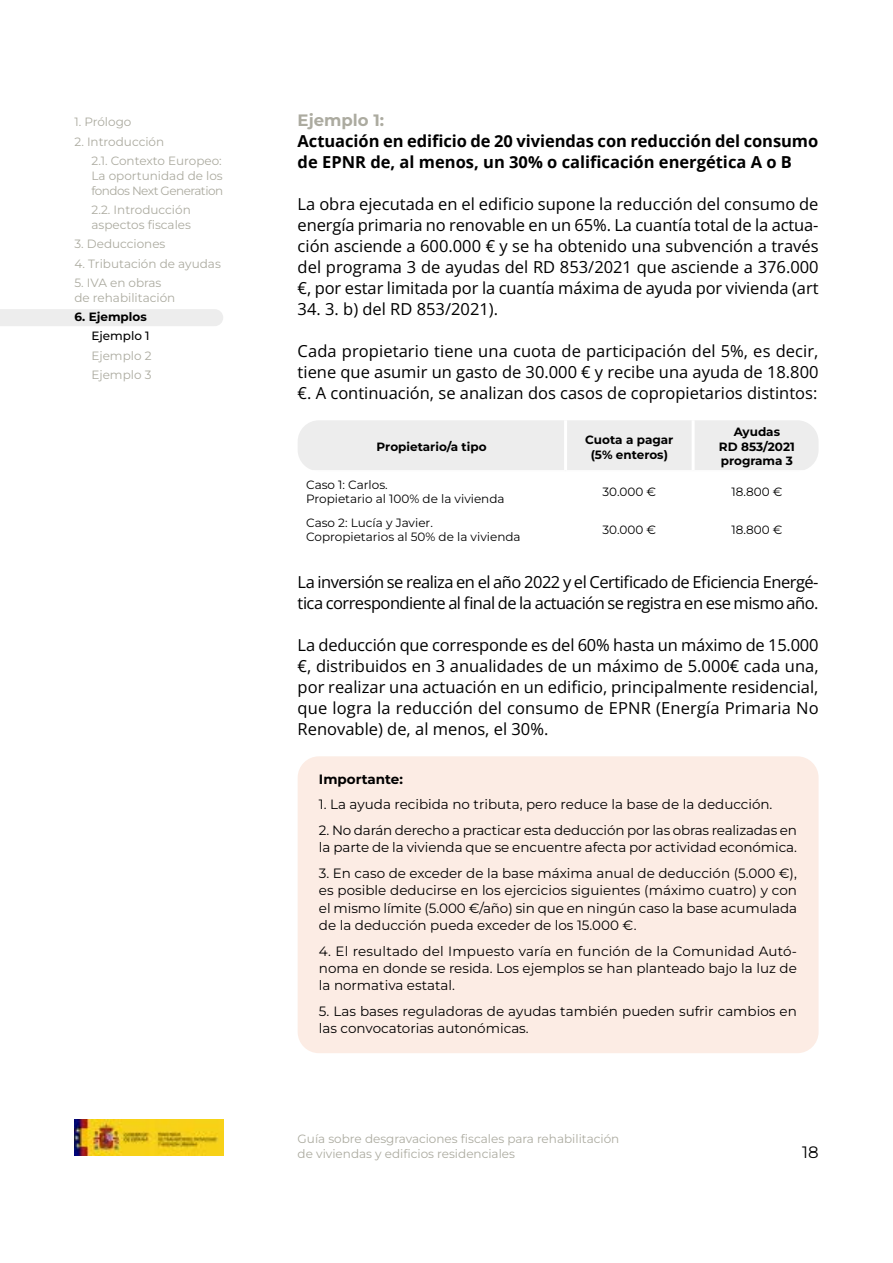
<style>
.page{position:relative;width:893px;height:1263px;background:#fff}
.page>*{position:absolute;margin:0;border:0;box-sizing:border-box;transform-origin:0 0}
.t1{font:16.5px/21px "Open Sans";letter-spacing:-.005em;color:#000;text-align:justify}
.t2{font:16.5px/21px "Open Sans";letter-spacing:-.03em;color:#000}
.t3{font:700 16.5px/21px "Open Sans";letter-spacing:-.005em;color:#000}
.t4{font:700 16.5px "Montserrat";color:#acaba0}
.t5{font:16.5px "Montserrat";color:#000}
.t6{font:13.5px/17.2px "Montserrat";color:#000}
.t7{font:700 13.5px "Montserrat";color:#000}
.t8{font:12px/15px "Montserrat";color:#acaba0}
.t9{font:12px/14.4px "Montserrat";color:#000}
.t10{font:700 12px/14.4px "Montserrat";color:#000;text-align:center}
.t11{font:12px/15px "Montserrat";letter-spacing:-.04em;color:#acaba0}
.t12{font:500 12px "Montserrat";color:#000}
</style>
<div class="page">
<div style="left:0;top:309px;width:223px;height:17px;background:#ededed"></div>
<img style="left:74px;top:1120px;width:149px;height:35px">
<div style="left:298px;top:420px;width:521px;height:51px;background:#ededed;border-radius:21px"></div>
<hr style="left:298px;top:470px;width:268px;height:2px;background:#fff">
<hr style="left:566px;top:470px;width:127px;height:2px;background:#fff">
<hr style="left:693px;top:470px;width:128px;height:2px;background:#fff">
<hr style="left:564px;top:420px;width:3px;height:50px;background:#fff">
<hr style="left:692px;top:420px;width:3px;height:50px;background:#fff">
<div style="left:298px;top:756px;width:521px;height:297px;background:#fcece4;border-radius:21px"></div>
<p class="t8" style="left:74px;top:114px;width:59px">1. Prólogo</p>
<p class="t8" style="left:91px;top:131px;width:132px;line-height:19.2px;text-indent:-17px">2. Introducción<br>2.1. Contexto Europeo:</p>
<p class="t11" style="left:91px;top:168px;width:133px">La oportunidad de los fondos Next Generation</p>
<p class="t8" style="left:91px;top:202px;width:101px">2.2. Introducción aspectos fiscales</p>
<p class="t8" style="left:74px;top:236px;width:93px">3. Deducciones</p>
<p class="t8" style="left:74px;top:256px;width:148px">4. Tributación de ayudas</p>
<p class="t8" style="left:74px;top:275px;width:102px">5. IVA en obras de rehabilitación</p>
<p class="t10" style="left:74px;top:309px;width:74px">6. Ejemplos</p>
<p class="t12" style="left:91px;top:328px;width:60px">Ejemplo 1</p>
<p class="t8" style="left:91px;top:345px;width:62px;line-height:19.2px">Ejemplo 2<br>Ejemplo 3</p>
<p class="t4" style="left:298px;top:109px;width:88px">Ejemplo 1:</p>
<p class="t3" style="left:298px;top:130px;width:522px">Actuación en edificio de 20 viviendas con reducción del consumo de EPNR de, al menos, un 30% o calificación energética A o B</p>
<p class="t1" style="left:298px;top:193px;width:522px">La obra ejecutada en el edificio supone la reducción del consumo de energía primaria no renovable en un 65%. La cuantía total de la actua&shy;ción asciende a 600.000 € y se ha obtenido una subvención a través del programa 3 de ayudas del RD 853/2021 que asciende a 376.000 €, por estar limitada por la cuantía máxima de ayuda por vivienda (art</p>
<p class="t1" style="left:298px;top:298px;width:202px">34. 3. b) del RD 853/2021).</p>
<p class="t1" style="left:298px;top:340px;width:522px">Cada propietario tiene una cuota de participación del 5%, es decir, tiene que asumir un gasto de 30.000 € y recibe una ayuda de 18.800 €. A continuación, se analizan dos casos de copropietarios distintos:</p>
<p class="t10" style="left:377px;top:440px;width:111px">Propietario/a tipo</p>
<p class="t10" style="left:585px;top:432px;width:90px">Cuota a pagar (5% enteros)</p>
<p class="t10" style="left:719px;top:424px;width:77px">Ayudas<br>RD 853/2021 programa 3</p>
<p class="t9" style="left:306px;top:477px;width:200px">Caso 1: Carlos.<br>Propietario al 100% de la vivienda</p>
<p class="t9" style="left:602px;top:484px;width:55px">30.000 €</p>
<p class="t9" style="left:731px;top:484px;width:53px">18.800 €</p>
<p class="t9" style="left:306px;top:515px;width:216px">Caso 2: Lucía y Javier.<br>Copropietarios al 50% de la vivienda</p>
<p class="t9" style="left:602px;top:522px;width:55px">30.000 €</p>
<p class="t9" style="left:731px;top:522px;width:53px">18.800 €</p>
<p class="t2" style="left:298px;top:571px;width:522px">La inversión se realiza en el año 2022 y el Certificado de Eficiencia Energé&shy;tica correspondiente al final de la actuación se registra en ese mismo año.</p>
<p class="t1" style="left:298px;top:634px;width:522px">La deducción que corresponde es del 60% hasta un máximo de 15.000 €, distribuidos en 3 anualidades de un máximo de 5.000€ cada una, por realizar una actuación en un edificio, principalmente residencial, que logra la reducción del consumo de EPNR (Energía Primaria No Renovable) de, al menos, el 30%.</p>
<p class="t7" style="left:319px;top:770px;width:85px">Importante:</p>
<p class="t6" style="left:319px;top:795px;width:455px">1. La ayuda recibida no tributa, pero reduce la base de la deducción.</p>
<p class="t6" style="left:319px;top:821px;width:480px">2. No darán derecho a practicar esta deducción por las obras realizadas en la parte de la vivienda que se encuentre afecta por actividad económica.</p>
<p class="t6" style="left:319px;top:864px;width:480px;text-align:justify">3. En caso de exceder de la base máxima anual de deducción (5.000 €), es posible deducirse en los ejercicios siguientes (máximo cuatro) y con el mismo límite (5.000 €/año) sin que en ningún caso la base acumulada de la deducción pueda exceder de los 15.000 €.</p>
<p class="t6" style="left:319px;top:942px;width:479px;text-align:justify">4. El resultado del Impuesto varía en función de la Comunidad Autó&shy;noma en donde se resida. Los ejemplos se han planteado bajo la luz de la normativa estatal.</p>
<p class="t6" style="left:319px;top:1002px;width:479px">5. Las bases reguladoras de ayudas también pueden sufrir cambios en las convocatorias autonómicas.</p>
<p class="t8" style="left:298px;top:1131px;width:323px">Guía sobre desgravaciones fiscales para rehabilitación de viviendas y edificios residenciales</p>
<p class="t5" style="left:802px;top:1141px;width:18px">18</p>
</div>
